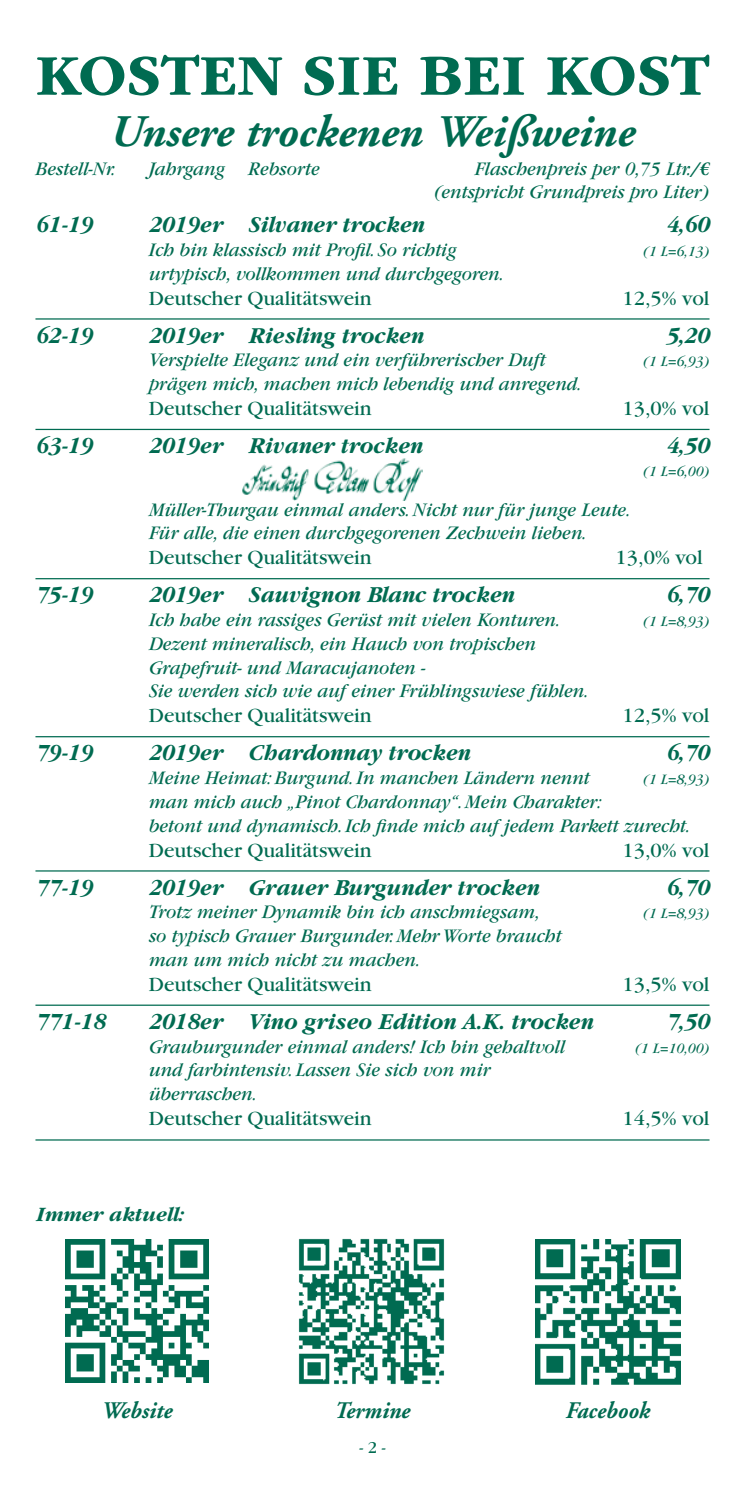
<style>
.page{position:relative;width:745px;height:1489px;background:#fff}
.page>*{position:absolute;margin:0;border:0;box-sizing:border-box;transform-origin:0 0}
.t1{font:60px "ITC Garamond MM 595 625";color:#006b51}
.t2{font:italic 700 45px "Adobe Garamond";color:#006b51}
.t3{font:italic 700 23.75px "Garamond";color:#006b51;scale:.95 1}
.t4{font:italic 700 23.75px "Adobe Garamond";color:#006b51;scale:.95 1}
.t5{font:21.25px "Garamond";color:#006b51}
.t6{font:italic 700 21.25px "Garamond";color:#006b51}
.t7{font:italic 20px/23.8px "Garamond";color:#006b51;scale:.95 1}
.t8{font:17.5px "Garamond";color:#006b51}
.t9{font:italic 15px "Garamond";color:#006b51;scale:.95 1}
.s1{font-family:"Minion Pro";font-weight:600}
</style>
<div class="page">
<hr style="left:35px;top:318px;width:674px;height:1px;background:#006b51">
<hr style="left:35px;top:429px;width:674px;height:1px;background:#006b51">
<hr style="left:35px;top:578px;width:674px;height:1px;background:#006b51">
<hr style="left:35px;top:736px;width:674px;height:1px;background:#006b51">
<hr style="left:35px;top:870px;width:674px;height:1px;background:#006b51">
<hr style="left:35px;top:1004px;width:674px;height:1px;background:#006b51">
<hr style="left:35px;top:1139px;width:674px;height:1px;background:#006b51">
<img style="left:242px;top:458px;width:180px;height:42px">
<img style="left:535px;top:1239px;width:145px;height:144px">
<img style="left:65px;top:1239px;width:143px;height:143px">
<img style="left:298px;top:1238px;width:147px;height:147px">
<h1 class="t1" style="left:35px;top:43px;width:675px">KOSTEN SIE BEI KOST</h1>
<h2 class="t2" style="left:110px;top:107px;width:526px">Unsere trockenen Weißweine</h2>
<p class="t7" style="left:35px;top:157px;width:86px">Bestell-Nr.</p>
<p class="t7" style="left:149px;top:157px;width:181px">Jahrgang Rebsorte</p>
<p class="t7" style="left:433px;top:158px;width:292px;line-height:22.5px;text-align:right">Flaschenpreis per 0,75 Ltr./<span class="s1">€ </span>(entspricht Grundpreis pro Liter)</p>
<p class="t3" style="left:35px;top:212px;width:62px">61-19</p>
<p class="t3" style="left:149px;top:212px;width:291px">2019er Silvaner trocken</p>
<p class="t3" style="left:665px;top:212px;width:47px">4,60</p>
<p class="t7" style="left:149px;top:238px;width:325px">Ich bin klassisch mit Profil. So richtig</p>
<p class="t9" style="left:642px;top:243px;width:72px">(1 L=6,13)</p>
<p class="t7" style="left:149px;top:262px;width:375px">urtypisch, vollkommen und durchgegoren.</p>
<p class="t5" style="left:149px;top:287px;width:224px">Deutscher Qualitätswein</p>
<p class="t5" style="left:622px;top:287px;width:88px">12,5% vol</p>
<p class="t3" style="left:35px;top:322px;width:62px">62-19</p>
<p class="t3" style="left:149px;top:322px;width:290px">2019er Riesling trocken</p>
<p class="t3" style="left:665px;top:322px;width:47px">5,20</p>
<p class="t7" style="left:149px;top:348px;width:419px">Verspielte Eleganz und ein verführerischer Duft</p>
<p class="t9" style="left:642px;top:354px;width:72px">(1 L=6,93)</p>
<p class="t7" style="left:149px;top:372px;width:457px">prägen mich, machen mich lebendig und anregend.</p>
<p class="t5" style="left:149px;top:397px;width:224px">Deutscher Qualitätswein</p>
<p class="t5" style="left:622px;top:397px;width:88px">13,0% vol</p>
<p class="t3" style="left:35px;top:432px;width:62px">63-19</p>
<p class="t3" style="left:149px;top:432px;width:289px">2019er Rivaner trocken</p>
<p class="t3" style="left:665px;top:432px;width:47px">4,50</p>
<p class="t9" style="left:642px;top:463px;width:72px">(1 L=6,00)</p>
<p class="t7" style="left:149px;top:498px;width:508px">Müller-Thurgau einmal anders. Nicht nur für junge Leute.<br>Für alle, die einen durchgegorenen Zechwein lieben.</p>
<p class="t5" style="left:149px;top:546px;width:224px">Deutscher Qualitätswein</p>
<p class="t5" style="left:615px;top:546px;width:88px">13,0% vol</p>
<p class="t3" style="left:35px;top:582px;width:62px">75-19</p>
<p class="t3" style="left:149px;top:582px;width:386px">2019er Sauvignon Blanc trocken</p>
<p class="t3" style="left:665px;top:582px;width:47px">6,70</p>
<p class="t7" style="left:149px;top:608px;width:434px">Ich habe ein rassiges Gerüst mit vielen Konturen.</p>
<p class="t9" style="left:642px;top:613px;width:72px">(1 L=8,93)</p>
<p class="t7" style="left:149px;top:632px;width:464px">Dezent mineralisch, ein Hauch von tropischen<br>Grapefruit- und Maracujanoten -<br>Sie werden sich wie auf einer Frühlingswiese fühlen.</p>
<p class="t5" style="left:149px;top:704px;width:224px">Deutscher Qualitätswein</p>
<p class="t5" style="left:622px;top:704px;width:88px">12,5% vol</p>
<p class="t3" style="left:35px;top:740px;width:62px">79-19</p>
<p class="t3" style="left:149px;top:740px;width:339px">2019er Chardonnay trocken</p>
<p class="t3" style="left:665px;top:740px;width:47px">6,70</p>
<p class="t7" style="left:149px;top:766px;width:465px">Meine Heimat: Burgund. In manchen Ländern nennt</p>
<p class="t9" style="left:642px;top:771px;width:72px">(1 L=8,93)</p>
<p class="t7" style="left:149px;top:790px;width:571px">man mich auch „Pinot Chardonnay“. Mein Charakter:<br>betont und dynamisch. Ich finde mich auf jedem Parkett zurecht.</p>
<p class="t5" style="left:149px;top:838px;width:224px">Deutscher Qualitätswein</p>
<p class="t5" style="left:622px;top:838px;width:88px">13,0% vol</p>
<p class="t3" style="left:35px;top:874px;width:62px">77-19</p>
<p class="t3" style="left:149px;top:874px;width:412px">2019er Grauer Burgunder trocken</p>
<p class="t3" style="left:665px;top:874px;width:47px">6,70</p>
<p class="t7" style="left:149px;top:900px;width:412px">Trotz meiner Dynamik bin ich anschmiegsam,</p>
<p class="t9" style="left:642px;top:905px;width:72px">(1 L=8,93)</p>
<p class="t7" style="left:149px;top:924px;width:435px">so typisch Grauer Burgunder. Mehr Worte braucht man um mich nicht zu machen.</p>
<p class="t5" style="left:149px;top:973px;width:224px">Deutscher Qualitätswein</p>
<p class="t5" style="left:622px;top:973px;width:88px">13,5% vol</p>
<p class="t3" style="left:35px;top:1008px;width:75px">771-18</p>
<p class="t3" style="left:149px;top:1008px;width:468px">2018er Vino griseo Edition A.K. trocken</p>
<p class="t3" style="left:665px;top:1008px;width:47px">7,50</p>
<p class="t7" style="left:149px;top:1034px;width:439px">Grauburgunder einmal anders! Ich bin gehaltvoll</p>
<p class="t9" style="left:634px;top:1040px;width:80px">(1 L=10,00)</p>
<p class="t7" style="left:149px;top:1058px;width:361px">und farbintensiv. Lassen Sie sich von mir überraschen.</p>
<p class="t5" style="left:149px;top:1107px;width:224px">Deutscher Qualitätswein</p>
<p class="t5" style="left:622px;top:1107px;width:88px">14,5% vol</p>
<p class="t6" style="left:35px;top:1202px;width:149px">Immer aktuell:</p>
<p class="t4" style="left:101px;top:1397px;width:76px">Website</p>
<p class="t4" style="left:334px;top:1397px;width:81px">Termine</p>
<p class="t4" style="left:565px;top:1397px;width:90px">Facebook</p>
<p class="t8" style="left:359px;top:1437px;width:28px">- 2 -</p>
</div>
